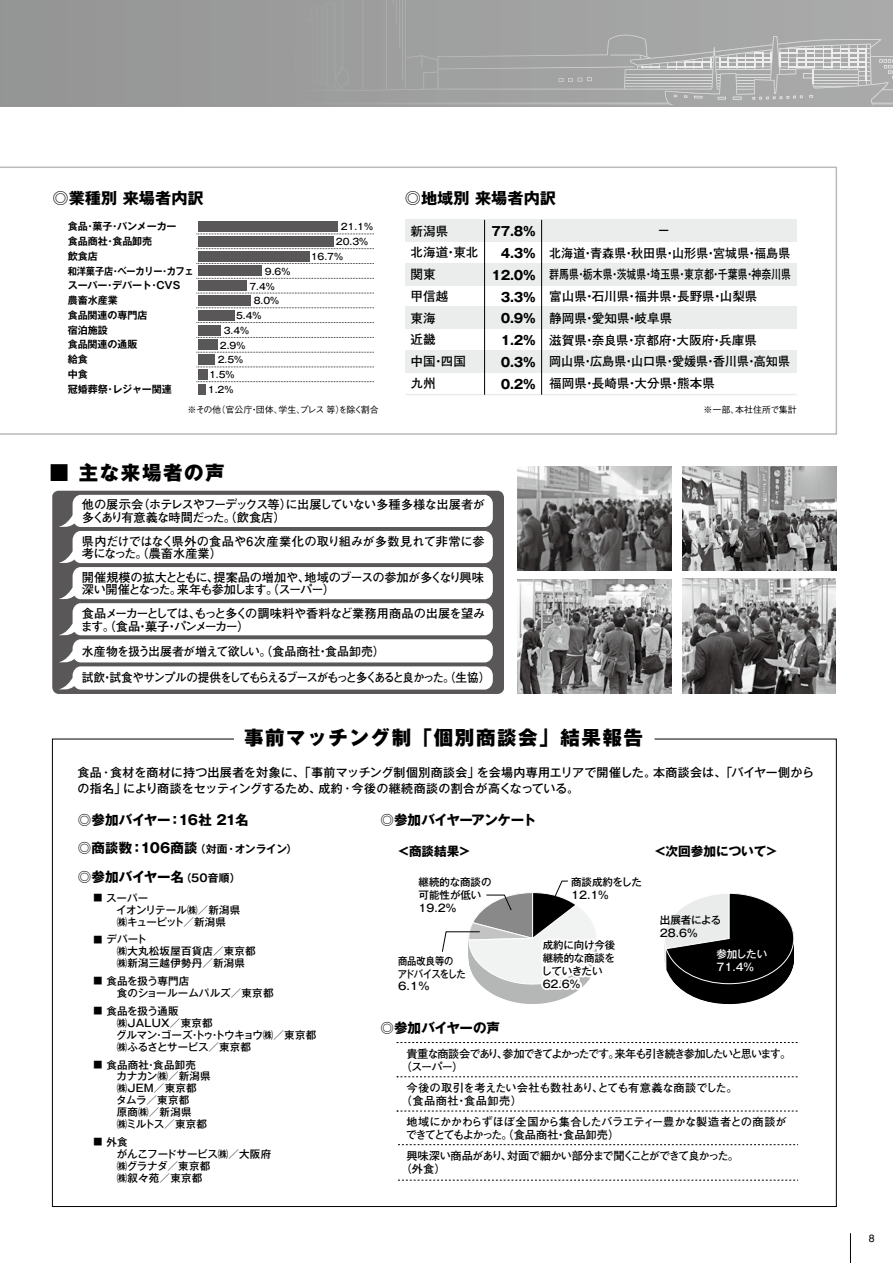
<style>
.page{position:relative;width:893px;height:1263px;background:#fff}
.page>*{position:absolute;margin:0;border:0;box-sizing:border-box;transform-origin:0 0}
.t1{font:800 19.5px "Gothic MB101 Pro";letter-spacing:.08em;color:#000}
.t2{font:700 15.6px "Gothic MB101 Pro";color:#000}
.t3{font:700 13.5px/28.2px "Gothic MB101 Pro";color:#000}
.t4{font:700 13.5px "Gothic MB101 Pro";letter-spacing:-.02em;color:#000}
.t5{font:700 12.6px/21.8px "Futo Go B101 Pro";color:#000}
.t6{font:700 12.6px/21.8px "Gothic MB101 Pro";color:#000;text-align:right}
.t7{font:700 12.15px/12.8px "Futo Go B101 Pro";letter-spacing:-.06em;color:#000}
.t8{font:700 12.15px/12.8px "Futo Go B101 Pro";color:#000}
.t9{font:700 12.15px "Futo Go B101 Pro";letter-spacing:-.13em;color:#000;scale:.95 1}
.t10{font:700 12.15px "Futo Go B101 Pro";letter-spacing:-.02em;color:#000}
.t11{font:500 12px/16.5px "Gothic MB101 Pro";letter-spacing:.01em;color:#000}
.t12{font:700 11.25px/12.8px "Futo Go B101 Pro";letter-spacing:-.04em;color:#000}
.t13{font:700 11.25px/12.8px "Futo Go B101 Pro";letter-spacing:-.145em;color:#000}
.t14{font:700 11.25px/12.8px "Futo Go B101 Pro";letter-spacing:-.015em;color:#000}
.t15{font:700 11.25px/12.8px "Futo Go B101 Pro";letter-spacing:-.065em;color:#000}
.t16{font:10.65px "Helvetica";color:#000}
.t17{font:500 10.5px/11.9px "Gothic MB101 Pro";color:#000}
.t18{font:500 10.5px/11.9px "Gothic MB101 Pro";letter-spacing:.02em;color:#000}
.t19{font:500 10.5px/11.9px "Gothic MB101 Pro";letter-spacing:-.025em;color:#000}
.t20{font:500 10.5px/12.8px "Gothic MB101 Pro";letter-spacing:-.035em;color:#000;scale:.88 1}
.t21{font:500 10.5px/12.8px "Gothic MB101 Pro";letter-spacing:-.005em;color:#fff}
.t22{font:700 10.05px/14.7px "Gothic MB101 Pro De";letter-spacing:-.01em;color:#000}
.t23{font:500 9px "Gothic MB101 Pro";color:#000}
.t24{font:500 9px "Gothic BBB Pro";letter-spacing:-.07em;color:#000}
.t25{font:500 9px "Gothic BBB Pro";color:#000}
.s1{font-family:"Gothic MB101 Pro De";font-size:10.8px}
.s2{font-size:8.85px}
</style>
<div class="page">
<hr style="left:850px;top:1233px;width:1px;height:30px;background:#000">
<svg style="left:0;top:167px;width:837px;height:268px"></svg>
<div style="left:405px;top:220px;width:392px;height:22px;background:#ebecec"></div>
<div style="left:405px;top:263px;width:392px;height:22px;background:#ebecec"></div>
<div style="left:405px;top:307px;width:392px;height:22px;background:#ebecec"></div>
<div style="left:405px;top:350px;width:392px;height:22px;background:#ebecec"></div>
<hr style="left:405px;top:394px;width:392px;height:1px;background:#ebecec">
<svg style="left:52px;top:491px;width:452px;height:203px;background:#5d5b5b"></svg>
<hr style="left:484px;top:220px;width:1px;height:175px;background:#000">
<hr style="left:541px;top:220px;width:1px;height:175px;background:#000">
<img style="left:682px;top:579px;width:154px;height:115px">
<img style="left:518px;top:579px;width:154px;height:115px">
<img style="left:518px;top:466px;width:153px;height:105px">
<img style="left:682px;top:466px;width:154px;height:105px">
<svg style="left:197px;top:234px;width:177px;height:1px"></svg>
<svg style="left:197px;top:248px;width:177px;height:1px"></svg>
<svg style="left:197px;top:263px;width:177px;height:1px"></svg>
<svg style="left:197px;top:278px;width:177px;height:1px"></svg>
<svg style="left:197px;top:293px;width:177px;height:1px"></svg>
<svg style="left:197px;top:322px;width:177px;height:1px"></svg>
<svg style="left:197px;top:337px;width:177px;height:1px"></svg>
<svg style="left:197px;top:352px;width:177px;height:1px"></svg>
<svg style="left:197px;top:367px;width:177px;height:1px"></svg>
<svg style="left:197px;top:381px;width:177px;height:1px"></svg>
<svg style="left:59px;top:495px;width:434px;height:196px"></svg>
<svg style="left:397px;top:1076px;width:401px;height:1px"></svg>
<svg style="left:397px;top:1111px;width:401px;height:1px"></svg>
<svg style="left:398px;top:1144px;width:400px;height:1px"></svg>
<svg style="left:398px;top:1180px;width:400px;height:1px"></svg>
<svg style="left:396px;top:880px;width:402px;height:164px"></svg>
<div style="left:0;top:0;width:893px;height:106px;background:#989899"></div>
<svg style="left:323px;top:0;width:570px;height:106px"></svg>
<svg style="left:197px;top:308px;width:177px;height:8px"></svg>
<div style="left:198px;top:221px;width:140px;height:11px;background:#595757"></div>
<div style="left:198px;top:236px;width:136px;height:11px;background:#595757"></div>
<div style="left:198px;top:251px;width:112px;height:10px;background:#595757"></div>
<div style="left:198px;top:266px;width:64px;height:10px;background:#595757"></div>
<div style="left:198px;top:280px;width:49px;height:11px;background:#595757"></div>
<div style="left:198px;top:295px;width:53px;height:11px;background:#595757"></div>
<div style="left:198px;top:310px;width:37px;height:11px;background:#595757"></div>
<div style="left:198px;top:325px;width:23px;height:10px;background:#595757"></div>
<div style="left:198px;top:340px;width:20px;height:10px;background:#595757"></div>
<div style="left:198px;top:354px;width:17px;height:11px;background:#595757"></div>
<div style="left:198px;top:369px;width:10px;height:11px;background:#595757"></div>
<div style="left:198px;top:384px;width:8px;height:11px;background:#595757"></div>
<h2 class="t2" style="left:53px;top:185px;width:153px">◎業種別 来場者内訳</h2>
<p class="t22" style="left:68px;top:218px;width:127px">食品・菓子・パンメーカー<br>食品商社・食品卸売<br>飲食店<br>和洋菓子店・ベーカリー・カフェスーパー・デパート・CVS<br>農畜水産業<br>食品関連の専門店<br>宿泊施設<br>食品関連の通販<br>給食<br>中食<br>冠婚葬祭・レジャー関連</p>
<p class="t23" style="left:208px;top:279px;width:68px">　　　　 7.4%</p>
<p class="t23" style="left:208px;top:308px;width:55px">　　　 5.4%</p>
<p class="t23" style="left:208px;top:323px;width:43px">　 3.4%</p>
<p class="t23" style="left:220px;top:338px;width:27px">2.9%</p>
<p class="t23" style="left:218px;top:353px;width:27px">2.5%</p>
<p class="t23" style="left:209px;top:367px;width:27px">1.5%</p>
<p class="t23" style="left:208px;top:382px;width:27px">1.2%</p>
<p class="t24" style="left:188px;top:403px;width:193px">※その他（官公庁・団体、学生、プレス 等）を除く割合</p>
<h1 class="t1" style="left:50px;top:456px;width:177px">■ 主な来場者の声</h1>
<h2 class="t2" style="left:405px;top:185px;width:153px">◎地域別 来場者内訳</h2>
<p class="t5" style="left:549px;top:218px;width:243px;text-indent:108px">－<br>北海道・青森県・秋田県・山形県・宮城県・福島県群馬県・栃木県・茨城県・埼玉県・東京都・千葉県・神奈川県富山県・石川県・福井県・長野県・山梨県<br>静岡県・愛知県・岐阜県<br>滋賀県・奈良県・京都府・大阪府・兵庫県<br>岡山県・広島県・山口県・愛媛県・香川県・高知県福岡県・長崎県・大分県・熊本県</p>
<p class="t5" style="left:410px;top:218px;width:70px">新潟県<br>北海道・東北関東<br>甲信越<br>東海<br>近畿<br>中国・四国九州</p>
<p class="t6" style="left:491px;top:219px;width:46px">77.8%<br>4.3%<br>12.0%<br>3.3%<br>0.9%<br>1.2%<br>0.3%<br>0.2%</p>
<p class="t25" style="left:704px;top:403px;width:95px">※一部、本社住所で集計</p>
<p class="t7" style="left:82px;top:497px;width:404px">他の展示会（ホテレスやフーデックス等）に出展していない多種多様な出展者が多くあり有意義な時間だった。（飲食店）</p>
<p class="t8" style="left:82px;top:533px;width:404px">県内だけではなく県外の食品や6次産業化の取り組みが多数見れて非常に参考になった。（農畜水産業）</p>
<p class="t7" style="left:82px;top:569px;width:404px">開催規模の拡大とともに、提案品の増加や、地域のブースの参加が多くなり興味深い開催となった。来年も参加します。（スーパー）</p>
<p class="t7" style="left:81px;top:605px;width:406px">食品メーカーとしては、もっと多くの調味料や香料など業務用商品の出展を望みます。（食品・菓子・パンメーカー）</p>
<p class="t9" style="left:82px;top:668px;width:432px">試飲・試食やサンプルの提供をしてもらえるブースがもっと多くあると良かった。（生協）</p>
<p class="t10" style="left:82px;top:641px;width:305px">水産物を扱う出展者が増えて欲しい。（食品商社・食品卸売）</p>
<h1 class="t1" style="left:244px;top:721px;width:400px">事前マッチング制「個別商談会」結果報告</h1>
<p class="t11" style="left:78px;top:763px;width:738px">食品・食材を商材に持つ出展者を対象に、「事前マッチング制個別商談会」を会場内専用エリアで開催した。本商談会は、「バイヤー側からの指名」により商談をセッティングするため、成約・今後の継続商談の割合が高くなっている。</p>
<p class="t3" style="left:78px;top:804px;width:221px">◎参加バイヤー：16社 21名<br>◎商談数：106商談<span class="s1">（対面・オンライン）</span>◎参加バイヤー名<span class="s1">（50音順）</span></p>
<p class="t19" style="left:117px;top:890px;width:125px;text-indent:-23px"><span class="s2">■</span> スーパー<br>イオンリテール㈱／新潟県㈱キューピット／新潟県</p>
<p class="t18" style="left:117px;top:932px;width:141px;text-indent:-23px"><span class="s2">■</span> デパート<br>㈱大丸松坂屋百貨店／東京都㈱新潟三越伊勢丹／新潟県</p>
<p class="t17" style="left:117px;top:974px;width:158px;text-indent:-23px"><span class="s2">■</span> 食品を扱う専門店<br>食のショールームパルズ／東京都</p>
<p class="t17" style="left:116px;top:1004px;width:202px;text-indent:-23px"><span class="s2">■</span> 食品を扱う通販<br>㈱JALUX／東京都<br>グルマン・ゴーズ・トゥ・トウキョウ㈱／東京都㈱ふるさとサービス／東京都</p>
<p class="t18" style="left:116px;top:1057px;width:96px;text-indent:-23px"><span class="s2">■</span> 食品商社・食品卸売<br>カナカン㈱／新潟県㈱JEM／東京都<br>タムラ／東京都<br>原商㈱／新潟県<br>㈱ミルトス／東京都</p>
<p class="t17" style="left:117px;top:1135px;width:156px;text-indent:-23px"><span class="s2">■</span> 外食<br>がんこフードサービス㈱／大阪府㈱グラナダ／東京都<br>㈱叙々苑／東京都</p>
<p class="t4" style="left:380px;top:809px;width:157px">◎参加バイヤーアンケート</p>
<p class="t6" style="left:397px;top:839px;width:75px">＜商談結果＞</p>
<p class="t6" style="left:654px;top:839px;width:126px">＜次回参加について＞</p>
<p class="t17" style="left:571px;top:874px;width:72px;line-height:12.8px">商談成約をした<br>12.1%</p>
<p class="t17" style="left:419px;top:874px;width:74px;line-height:12.8px">継続的な商談の可能性が低い<br>19.2%</p>
<p class="t17" style="left:660px;top:912px;width:63px;line-height:12.8px">出展者による<br>28.6%</p>
<p class="t17" style="left:541px;top:938px;width:75px;line-height:12.8px">成約に向け今後継続的な商談をしていきたい<br>62.6%</p>
<p class="t21" style="left:716px;top:947px;width:52px">参加したい<br>71.4%</p>
<p class="t20" style="left:398px;top:953px;width:79px">商品改良等の<br>アドバイスをした<br>6.1%</p>
<p class="t4" style="left:380px;top:1017px;width:121px">◎参加バイヤーの声</p>
<p class="t13" style="left:400px;top:1046px;width:392px;text-indent:6px">貴重な商談会であり、参加できてよかったです。来年も引き続き参加したいと思います。（スーパー）</p>
<p class="t14" style="left:400px;top:1080px;width:339px;text-indent:6px">今後の取引を考えたい会社も数社あり、とても有意義な商談でした。（食品商社・食品卸売）</p>
<p class="t12" style="left:406px;top:1114px;width:382px">地域にかかわらずほぼ全国から集合したバラエティー豊かな製造者との商談ができてとてもよかった。（食品商社・食品卸売）</p>
<p class="t15" style="left:400px;top:1148px;width:340px;text-indent:6px">興味深い商品があり、対面で細かい部分まで聞くことができて良かった。（外食）</p>
<p class="t16" style="left:869px;top:1230px;width:7px">8</p>
</div>
